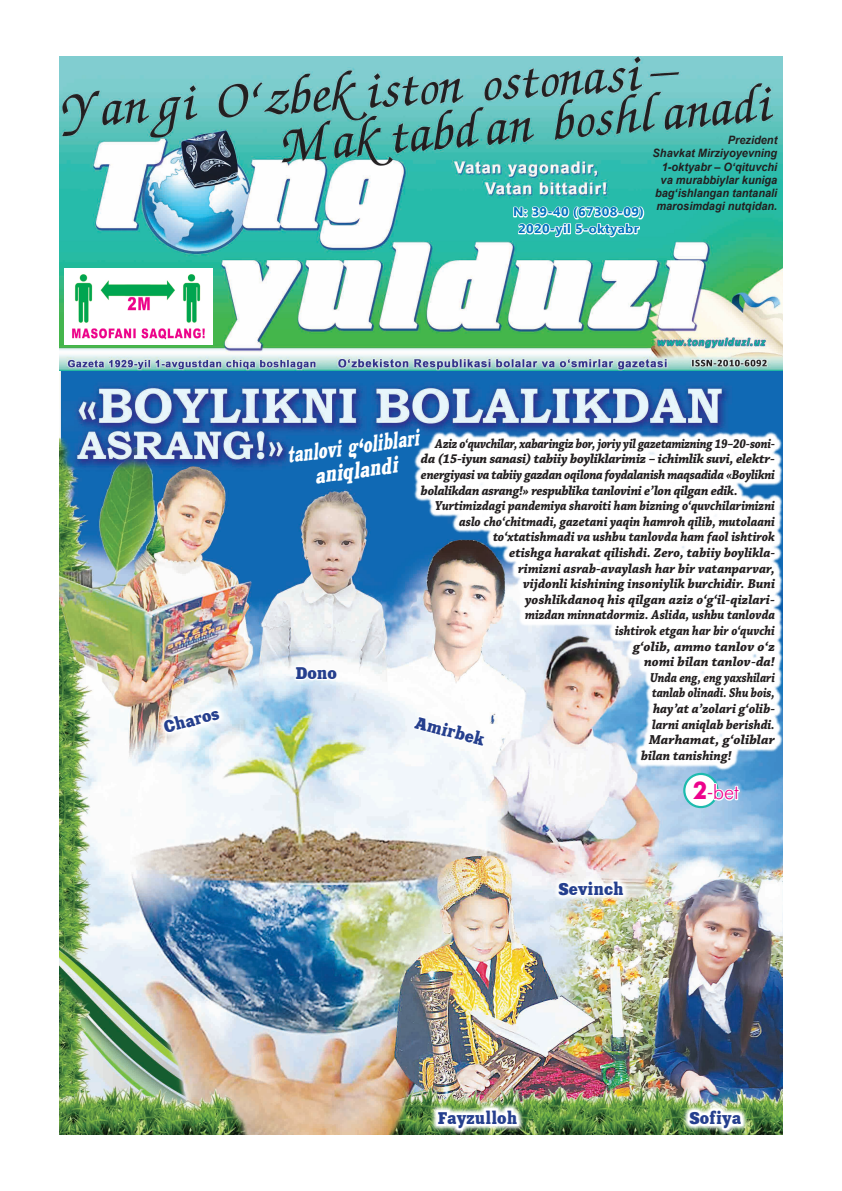
<style>
.page{position:relative;width:842px;height:1191px;background:#fff}
.page>*{position:absolute;margin:0;border:0;box-sizing:border-box;transform-origin:0 0}
.podzag2{font:italic 700 21px "Xenia";color:#fff;scale:.71 1}
.podzag2-2{font:italic 700 21px "Xenia";color:#fff;scale:.81 1}
.podzag2-3{font:20.4px "UZ Futuris";color:#ed028c;scale:.95 1}
.podzag2-4{font:700 16.8px "Xenia";color:#253f8e;scale:.95 1}
.podzag_2{font:italic 700 13.6px/15.6px "Chaparral Pro";color:#231f20;text-align:justify;scale:.88 1}
.podzag_2-2{font:italic 700 13.6px "Chaparral Pro";color:#231f20}
.podzag_2-3{font:italic 700 13.6px "Chaparral Pro";color:#231f20;scale:.89 1}
.podzag_2-4{font:italic 700 13.6px "Chaparral Pro";color:#231f20;scale:.92 1}
.podzag_2-5{font:italic 700 13.6px "Chaparral Pro";color:#231f20;scale:.93 1}
.podzag_2-6{font:italic 700 13.6px "Chaparral Pro";color:#231f20;scale:.86 1}
.podzag_2-7{font:italic 700 13.6px "Chaparral Pro";color:#231f20;scale:.91 1}
.podzag_2-8{font:italic 700 13.6px "Chaparral Pro";color:#231f20;scale:.96 1}
.podzag_2-9{font:italic 700 13.6px "Chaparral Pro";color:#231f20;scale:.95 1}
.Osn{font:700 12.6px "Ebrima";letter-spacing:.025em;color:#0072bc;scale:1.05 1}
.familiya_2{font:italic 700 11.6px/13.2px "Arial";color:#231f20;text-align:right;scale:.95 1}
.s1{font-family:"UZ Futuris Bold";font-size:24.5px}
</style>
<div class="page">
<svg style="left:59px;top:1110px;width:724px;height:25px"></svg>
<svg style="left:680px;top:56px;width:26px;height:1px"></svg>
<img style="left:60px;top:57px;width:722px;height:1077px">
<svg style="left:410px;top:56px;width:235px;height:183px;background:#57b5af"></svg>
<img style="left:64px;top:268px;width:149px;height:76px">
<svg style="left:158px;top:703px;width:68px;height:36px"></svg>
<svg style="left:162px;top:708px;width:60px;height:33px"></svg>
<svg style="left:412px;top:382px;width:367px;height:428px"></svg>
<svg style="left:294px;top:665px;width:45px;height:17px"></svg>
<svg style="left:552px;top:874px;width:78px;height:28px"></svg>
<svg style="left:557px;top:878px;width:68px;height:19px"></svg>
<svg style="left:431px;top:1102px;width:93px;height:33px"></svg>
<svg style="left:434px;top:1106px;width:87px;height:26px"></svg>
<svg style="left:682px;top:1102px;width:67px;height:33px"></svg>
<svg style="left:685px;top:1105px;width:61px;height:27px"></svg>
<p class="Osn" style="left:513px;top:203px;width:126px">N: 39-40 (67308-09)</p>
<p class="Osn" style="left:518px;top:219px;width:116px">2020-yil 5-oktyabr</p>
<p class="familiya_2" style="left:728px;top:134px;width:54px">Prezident</p>
<p class="familiya_2" style="left:653px;top:147px;width:133px">Shavkat Mirziyoyevning<br>1-oktyabr – O‘qituvchi va murabbiylar kuniga bag‘ishlangan tantanali marosimdagi nutqidan.</p>
<p class="podzag2" style="left:285px;top:444px;width:189px;rotate:-8deg">tanlovi g‘oliblari</p>
<p class="podzag_2" style="left:421px;top:436px;width:404px;text-indent:14px">Aziz o‘quvchilar, xabaringiz bor, joriy yil gazetamizning 19–20-soni&shy;da (15-iyun sanasi) tabiiy boyliklarimiz – ichimlik suvi, elektr&shy;energiyasi va tabiiy gazdan oqilona foydalanish maqsadida «Boylikni bolalikdan asrang!» respublika tanlovini e’lon qilgan edik.</p>
<p class="podzag_2-3" style="left:435px;top:498px;width:383px">Yurtimizdagi pandemiya sharoiti ham bizning o‘quvchilarimizni</p>
<p class="podzag_2-4" style="left:459px;top:513px;width:345px">aslo cho‘chitmadi, gazetani yaqin hamroh qilib, mutolaani</p>
<p class="podzag_2-5" style="left:493px;top:529px;width:305px">to‘xtatishmadi va ushbu tanlovda ham faol ishtirok</p>
<p class="podzag_2-2" style="left:509px;top:544px;width:268px">etishga harakat qilishdi. Zero, tabiiy boylikla-</p>
<p class="podzag_2-2" style="left:518px;top:560px;width:259px">rimizni asrab-avaylash har bir vatanparvar,</p>
<p class="podzag_2-2" style="left:523px;top:576px;width:254px">vijdonli kishining insoniylik burchidir. Buni</p>
<p class="podzag_2-2" style="left:525px;top:591px;width:250px">yoshlikdanoq his qilgan aziz o‘g‘il-qizlari-</p>
<p class="podzag_2-7" style="left:525px;top:607px;width:276px">mizdan minnatdormiz. Aslida, ushbu tanlovda</p>
<p class="podzag_2-3" style="left:615px;top:622px;width:181px">ishtirok etgan har bir o‘quvchi</p>
<p class="podzag_2-2" style="left:633px;top:638px;width:144px">g‘olib, ammo tanlov o‘z</p>
<p class="podzag_2-2" style="left:644px;top:654px;width:133px">nomi bilan tanlov-da!</p>
<p class="podzag_2-6" style="left:650px;top:669px;width:147px">Unda eng, eng yaxshilari</p>
<p class="podzag_2-6" style="left:652px;top:685px;width:145px">tanlab olinadi. Shu bois,</p>
<p class="podzag_2-8" style="left:653px;top:700px;width:128px">hay’at a’zolari g‘olib-</p>
<p class="podzag_2-4" style="left:652px;top:716px;width:135px">larni aniqlab berishdi.</p>
<p class="podzag_2-2" style="left:649px;top:732px;width:127px">Marhamat, g‘oliblar</p>
<p class="podzag_2-9" style="left:641px;top:747px;width:97px">bilan tanishing!</p>
<p class="podzag2-3" style="left:693px;top:782px;width:50px"><span class="s1">2</span>-bet</p>
<p class="podzag2-2" style="left:313px;top:463px;width:105px;rotate:-7deg">aniqlandi</p>
<p class="podzag2-4" style="left:296px;top:663px;width:45px">Dono</p>
<p class="podzag2-4" style="left:162px;top:718px;width:61px;rotate:-15deg">Charos</p>
<p class="podzag2-4" style="left:418px;top:712px;width:77px;rotate:15deg">Amirbek</p>
<p class="podzag2-4" style="left:558px;top:879px;width:70px">Sevinch</p>
<p class="podzag2-4" style="left:438px;top:1108px;width:85px">Fayzulloh</p>
<p class="podzag2-4" style="left:689px;top:1108px;width:56px">Sofiya</p>
</div>
